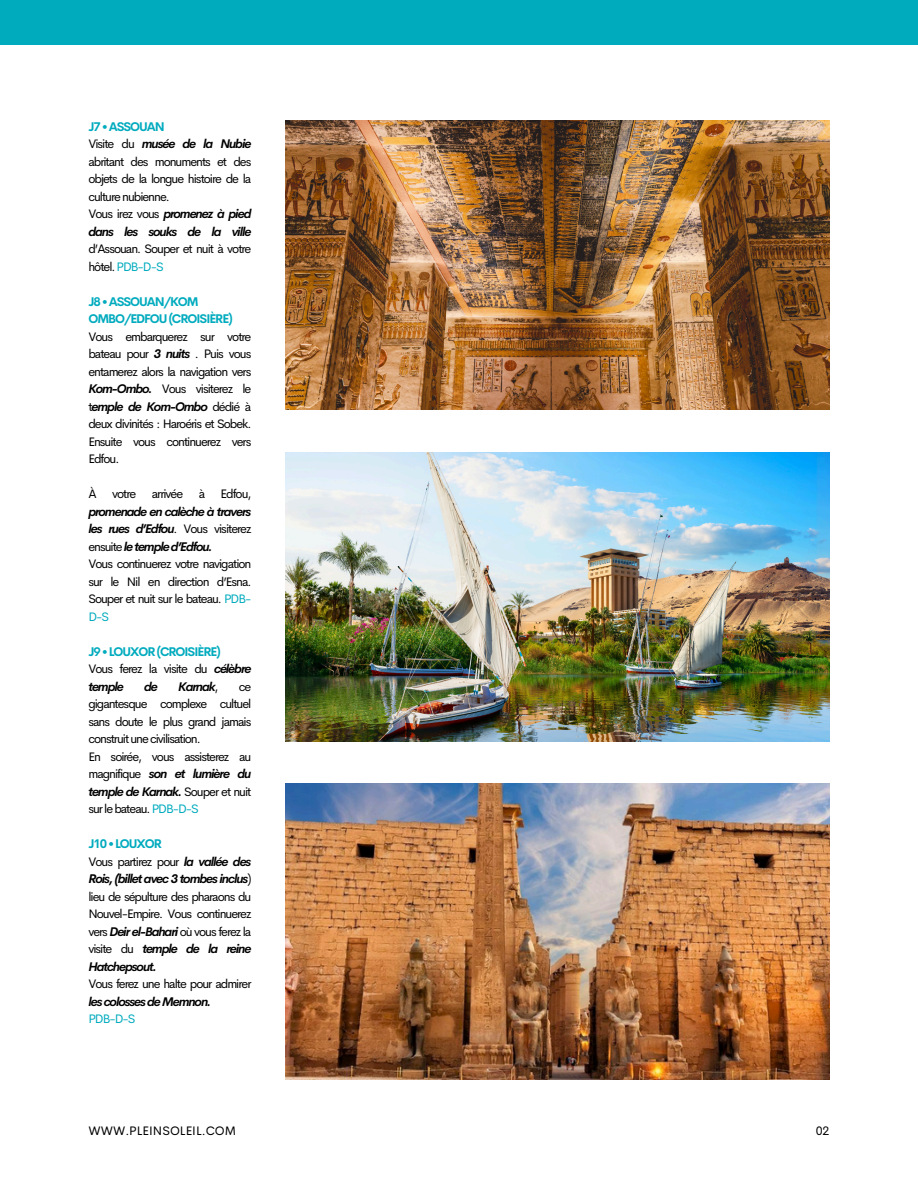
<style>
.page{position:relative;width:918px;height:1188px;background:#fff}
.page>*{position:absolute;margin:0;border:0;box-sizing:border-box;transform-origin:0 0}
.t1{font:12.3px/17.5px "Cerebri Sans";letter-spacing:-.085em;color:#000}
.t2{font:700 12.3px/17.5px "Cerebri Sans";letter-spacing:-.08em;color:#00abbe}
.t3{font:italic 700 12.3px "Cerebri Sans";letter-spacing:-.085em;color:#000}
.t4{font:12.3px "Cerebri Sans";color:#000001}
.t5{font:12.3px "Cerebri Sans";color:#00abbe}
.s1{font-weight:700;color:#00abbe}
.s2{font-weight:700;font-style:italic}
.s3{color:#00abbe}
.s4{font-weight:400;color:#000}
.s5{font-style:italic;color:#000}
.s6{font-weight:400;font-style:normal}
</style>
<div class="page">
<img style="left:285px;top:452px;width:545px;height:289px">
<img style="left:285px;top:120px;width:545px;height:290px">
<img style="left:285px;top:783px;width:545px;height:296px">
<div style="left:0;top:0;width:918px;height:45px;background:#00abbe"></div>
<p class="t1" style="left:88px;top:118px;width:165px"><span class="s1">J7 • ASSOUAN<br></span>Visite du <span class="s2">musée de la Nubie </span>abritant des monuments et des objets de la longue histoire de la culture nubienne.<br>Vous irez vous <span class="s2">promenez à pied dans les souks de la ville</span></p>
<p class="t1" style="left:88px;top:240px;width:165px">d’Assouan. Souper et nuit à votre hôtel. <span class="s3">PDB-D-S</span></p>
<p class="t2" style="left:88px;top:293px;width:146px">J8 • ASSOUAN/KOM<br>OMBO/EDFOU (CROISIÈRE)</p>
<p class="t1" style="left:88px;top:328px;width:165px;text-align:justify">Vous embarquerez sur votre bateau pour <span class="s2">3 nuits</span> . Puis vous entamerez alors la navigation vers <span class="s2">Kom-Ombo.</span> Vous visiterez le t<span class="s2">emple de Kom-Ombo</span> dédié à deux divinités : Haroéris et Sobek.<br>Ensuite vous continuerez vers Edfou.</p>
<p class="t1" style="left:88px;top:485px;width:10px">À</p>
<p class="t1" style="left:112px;top:485px;width:26px">votre</p>
<p class="t1" style="left:152px;top:485px;width:33px">arrivée</p>
<p class="t1" style="left:199px;top:485px;width:8px">à</p>
<p class="t1" style="left:221px;top:485px;width:32px">Edfou,</p>
<p class="t1" style="left:88px;top:503px;width:165px"><span class="s2">promenade en calèche à travers les rues d’Edfou</span>. Vous visiterez ensuite <span class="s2">le temple d’Edfou.<br></span>Vous continuerez votre navigation sur le Nil en direction d’Esna.<br>Souper et nuit sur le bateau. <span class="s3">PDB-<br>D-S</span></p>
<p class="t2" style="left:88px;top:643px;width:165px">J9 • LOUXOR (CROISIÈRE)<br><span class="s4">Vous ferez la visite du</span> <span class="s5">célèbre temple</span></p>
<p class="t3" style="left:144px;top:679px;width:15px">de</p>
<p class="t3" style="left:178px;top:679px;width:42px">Karnak<span class="s6">,</span></p>
<p class="t1" style="left:88px;top:678px;width:165px;text-indent:151px">ce gigantesque complexe cultuel sans doute le plus grand jamais construit une civilisation.<br>En soirée, vous assisterez au magnifique <span class="s2">son et lumière du temple de Karnak.</span> Souper et nuit sur le bateau. <span class="s3">PDB-D-S</span></p>
<p class="t1" style="left:88px;top:835px;width:165px"><span class="s1">J10 • LOUXOR<br></span>Vous partirez pour <span class="s2">la vallée des<br>Rois, (billet avec 3 tombes inclus</span>) lieu de sépulture des pharaons du<br>Nouvel-Empire. Vous continuerez vers <span class="s2">Deir el-Bahari</span> où vous ferez la visite du <span class="s2">temple de la reine<br>Hatchepsout.</span></p>
<p class="t1" style="left:88px;top:975px;width:165px">Vous ferez une halte pour admirer</p>
<p class="t3" style="left:88px;top:994px;width:124px">les colosses de Memnon.</p>
<p class="t5" style="left:88px;top:1011px;width:49px">PDB-D-S</p>
<p class="t4" style="left:88px;top:1123px;width:149px">WWW.PLEINSOLEIL.COM</p>
<h1 class="t4" style="left:816px;top:1123px;width:15px">02</h1>
</div>
